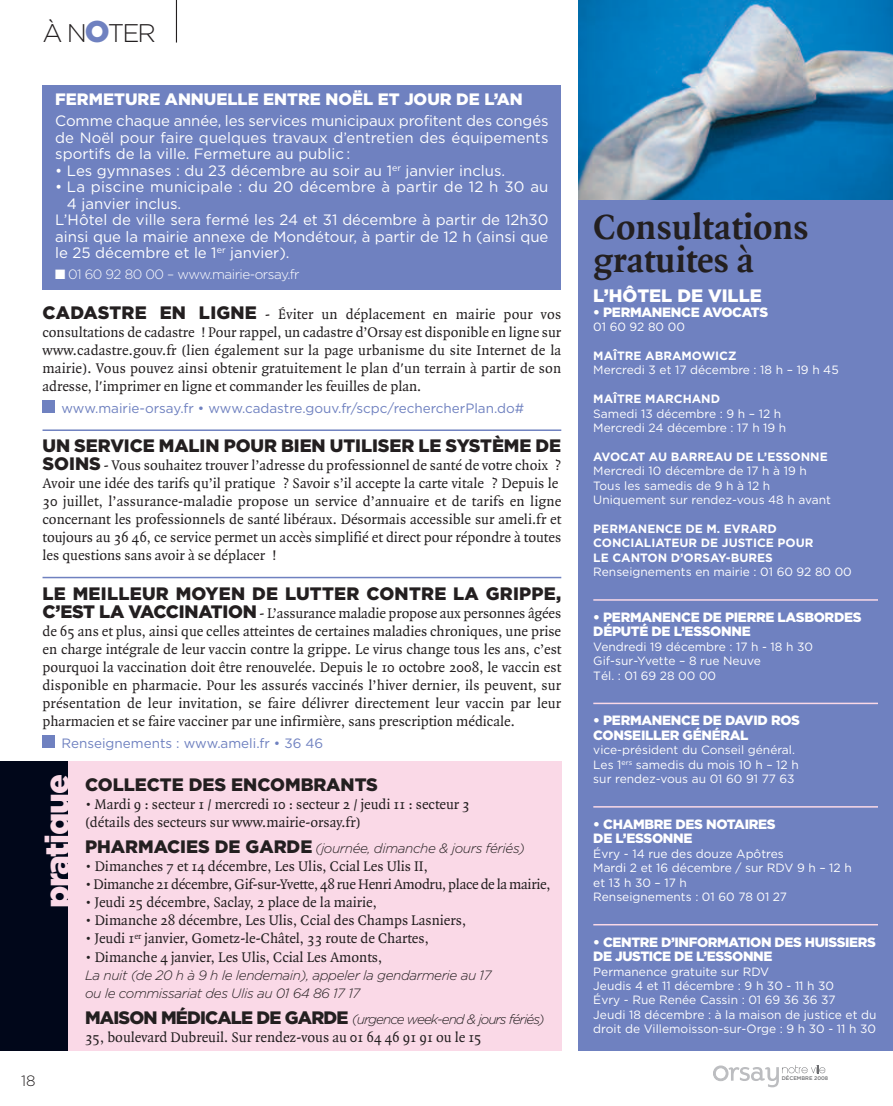
<style>
.page{position:relative;width:893px;height:1106px;background:#fff}
.page>*{position:absolute;margin:0;border:0;box-sizing:border-box;transform-origin:0 0}
.t1{font:700 37.5px/33px "Quadraat";color:#231f20}
.t2{font:900 33px "Gotham";letter-spacing:-.035em;color:#fad9e7}
.t3{font:300 25.5px "Gotham";color:#231f20}
.t4{font:900 18px "Gotham";letter-spacing:-.005em;color:#231f20}
.t5{font:900 18px "Gotham";letter-spacing:.015em;color:#231f20}
.t6{font:900 18px "Gotham";color:#fff}
.t7{font:900 16.5px "Gotham";color:#fff}
.t8{font:15px/18px "Quadraat";color:#231f20}
.t9{font:15px/16.5px "Gotham";color:#fff;text-align:justify}
.t10{font:15px "Quadraat";letter-spacing:-.02em;color:#231f20}
.t11{font:300 15px "Gotham";color:#231f20}
.t12{font:900 13.5px/14.4px "Gotham";letter-spacing:-.025em;color:#fff}
.t13{font:italic 300 13.5px/18px "Gotham";letter-spacing:-.03em;color:#231f20}
.t14{font:13.5px "Gotham";color:#6f81c0}
.t15{font:italic 300 13.5px "Gotham";letter-spacing:-.07em;color:#231f20}
.t16{font:300 13.5px "Gotham";letter-spacing:-.035em;color:#fff}
.t17{font:12px/14.4px "Gotham";color:#fff}
.t18{font:700 12px/14.4px "Gotham";color:#fff}
.t19{font:500 5.25px "Gotham";color:#6c6d70}
.s1{font-weight:900;font-size:30px;color:#6f81c0}
.s2{font-family:"Gotham";font-weight:900;font-size:18px}
.s3{font-weight:900;font-style:normal;font-size:18px}
</style>
<div class="page">
<div style="left:68px;top:761px;width:493px;height:289px;background:#fad9e7"></div>
<div style="left:0;top:761px;width:68px;height:289px;background:#01071a"></div>
<div style="left:578px;top:200px;width:315px;height:850px;background:#6f81c0"></div>
<img style="left:578px;top:0;width:315px;height:200px">
<svg style="left:713px;top:1065px;width:112px;height:22px"></svg>
<hr style="left:176px;top:0;width:1px;height:43px;background:#231f20">
<hr style="left:593px;top:599px;width:285px;height:1px;background:#fad9e7">
<hr style="left:593px;top:702px;width:285px;height:2px;background:#fad9e7">
<hr style="left:593px;top:806px;width:285px;height:1px;background:#fad9e7">
<hr style="left:593px;top:924px;width:285px;height:1px;background:#fad9e7">
<hr style="left:43px;top:429px;width:518px;height:2px;background:#6f81c0">
<hr style="left:43px;top:577px;width:518px;height:1px;background:#6f81c0">
<div style="left:43px;top:735px;width:12px;height:13px;background:#6f81c0"></div>
<div style="left:43px;top:400px;width:12px;height:13px;background:#6f81c0"></div>
<div style="left:43px;top:85px;width:518px;height:204px;background:#6f81c0"></div>
<h3 class="t3" style="left:43px;top:18px;width:115px">À N<span class="s1">O</span>TER</h3>
<p class="t7" style="left:55px;top:90px;width:469px">FERMETURE ANNUELLE ENTRE NOËL ET JOUR DE L’AN</p>
<p class="t9" style="left:55px;top:113px;width:495px">Comme chaque année, les services municipaux profitent des congés de Noël pour faire quelques travaux d’entretien des équipements sportifs de la ville. Fermeture au public :</p>
<p class="t9" style="left:55px;top:162px;width:451px">• Les gymnases : du 23 décembre au soir au 1<sup>er</sup> janvier inclus.</p>
<p class="t9" style="left:55px;top:179px;width:495px">• La piscine municipale : du 20 décembre à partir de 12 h 30 au</p>
<p class="t9" style="left:67px;top:195px;width:116px">4 janvier inclus.</p>
<p class="t9" style="left:55px;top:212px;width:495px">L’Hôtel de ville sera fermé les 24 et 31 décembre à partir de 12h30</p>
<p class="t9" style="left:55px;top:228px;width:495px">ainsi que la mairie annexe de Mondétour, à partir de 12 h (ainsi que</p>
<p class="t9" style="left:55px;top:245px;width:236px">le 25 décembre et le 1<sup>er</sup> janvier).</p>
<p class="t16" style="left:55px;top:266px;width:246px">■ 01 60 92 80 00 – www.mairie-orsay.fr</p>
<p class="t8" style="left:43px;top:304px;width:520px;text-align:justify"><span class="s2">CADASTRE EN LIGNE</span> - Éviter un déplacement en mairie pour vos consultations de cadastre ! Pour rappel, un cadastre d’Orsay est disponible en ligne sur www.cadastre.gouv.fr (lien également sur la page urbanisme du site Internet de la mairie). Vous pouvez ainsi obtenir gratuitement le plan d'un terrain à partir de son adresse, l'imprimer en ligne et commander les feuilles de plan.</p>
<p class="t14" style="left:61px;top:400px;width:464px">www.mairie-orsay.fr • www.cadastre.gouv.fr/scpc/rechercherPlan.do#</p>
<p class="t4" style="left:43px;top:435px;width:520px">UN SERVICE MALIN POUR BIEN UTILISER LE SYSTÈME DE</p>
<p class="t8" style="left:43px;top:456px;width:520px"><span class="s2">SOINS</span> - Vous souhaitez trouver l’adresse du professionnel de santé de votre choix ?<br>Avoir une idée des tarifs qu’il pratique ? Savoir s’il accepte la carte vitale ? Depuis le 30 juillet, l’assurance-maladie propose un service d’annuaire et de tarifs en ligne concernant les professionnels de santé libéraux. Désormais accessible sur ameli.fr et toujours au 36 46, ce service permet un accès simplifié et direct pour répondre à toutes les questions sans avoir à se déplacer !</p>
<p class="t5" style="left:43px;top:583px;width:520px">LE MEILLEUR MOYEN DE LUTTER CONTRE LA GRIPPE,</p>
<p class="t8" style="left:43px;top:603px;width:520px;text-align:justify"><span class="s2">C’EST LA VACCINATION</span> - L’assurance maladie propose aux personnes âgées de 65 ans et plus, ainsi que celles atteintes de certaines maladies chroniques, une prise en charge intégrale de leur vaccin contre la grippe. Le virus change tous les ans, c’est pourquoi la vaccination doit être renouvelée. Depuis le 10 octobre 2008, le vaccin est disponible en pharmacie. Pour les assurés vaccinés l’hiver dernier, ils peuvent, sur présentation de leur invitation, se faire délivrer directement leur vaccin par leur pharmacien et se faire vacciner par une infirmière, sans prescription médicale.</p>
<p class="t14" style="left:61px;top:735px;width:263px">Renseignements : www.ameli.fr • 36 46</p>
<h2 class="t2" style="left:38px;top:908px;width:136px;rotate:-90deg">pratique</h2>
<p class="t4" style="left:85px;top:774px;width:294px">COLLECTE DES ENCOMBRANTS</p>
<p class="t8" style="left:85px;top:794px;width:386px">• Mardi 9 : secteur 1 / mercredi 10 : secteur 2 / jeudi 11 : secteur 3 (détails des secteurs sur www.mairie-orsay.fr)</p>
<p class="t13" style="left:85px;top:839px;width:441px"><span class="s3">PHARMACIES DE GARDE</span> (journée, dimanche &amp; jours fériés)</p>
<p class="t8" style="left:85px;top:857px;width:344px">• Dimanches 7 et 14 décembre, Les Ulis, Ccial Les Ulis II,</p>
<p class="t10" style="left:85px;top:875px;width:467px">• Dimanche 21 décembre, Gif-sur-Yvette, 48 rue Henri Amodru, place de la mairie,</p>
<p class="t8" style="left:85px;top:893px;width:293px">• Jeudi 25 décembre, Saclay, 2 place de la mairie,</p>
<p class="t8" style="left:85px;top:911px;width:383px">• Dimanche 28 décembre, Les Ulis, Ccial des Champs Lasniers,</p>
<p class="t8" style="left:85px;top:929px;width:345px">• Jeudi 1<sup>er</sup> janvier, Gometz-le-Châtel, 33 route de Chartes,</p>
<p class="t8" style="left:85px;top:947px;width:299px">• Dimanche 4 janvier, Les Ulis, Ccial Les Amonts,</p>
<p class="t13" style="left:85px;top:965px;width:408px">La nuit (de 20 h à 9 h le lendemain), appeler la gendarmerie au 17 ou le commissariat des Ulis au 01 64 86 17 17</p>
<p class="t15" style="left:85px;top:1011px;width:461px"><span class="s3">MAISON MÉDICALE DE GARDE</span> (urgence week-end &amp; jours fériés)</p>
<p class="t8" style="left:85px;top:1027px;width:398px">35, boulevard Dubreuil. Sur rendez-vous au 01 64 46 91 91 ou le 15</p>
<p class="t11" style="left:21px;top:1072px;width:16px">18</p>
<h1 class="t1" style="left:593px;top:210px;width:217px">Consultations gratuites à</h1>
<p class="t6" style="left:593px;top:286px;width:170px">L’HÔTEL DE VILLE</p>
<p class="t12" style="left:593px;top:305px;width:176px">• PERMANENCE AVOCATS</p>
<p class="t17" style="left:593px;top:320px;width:93px">01 60 92 80 00</p>
<p class="t18" style="left:593px;top:349px;width:145px">MAÎTRE ABRAMOWICZ</p>
<p class="t17" style="left:593px;top:363px;width:247px">Mercredi 3 et 17 décembre : 18 h – 19 h 45</p>
<p class="t18" style="left:593px;top:392px;width:128px">MAÎTRE MARCHAND</p>
<p class="t17" style="left:593px;top:406px;width:195px">Samedi 13 décembre : 9 h – 12 h<br>Mercredi 24 décembre : 17 h 19 h</p>
<p class="t18" style="left:593px;top:449px;width:236px">AVOCAT AU BARREAU DE L’ESSONNE</p>
<p class="t17" style="left:593px;top:464px;width:239px">Mercredi 10 décembre de 17 h à 19 h<br>Tous les samedis de 9 h à 12 h<br>Uniquement sur rendez-vous 48 h avant</p>
<p class="t18" style="left:593px;top:521px;width:222px">PERMANENCE DE M. EVRARD<br>CONCIALIATEUR DE JUSTICE POUR<br>LE CANTON D’ORSAY-BURES</p>
<p class="t17" style="left:593px;top:565px;width:260px">Renseignements en mairie : 01 60 92 80 00</p>
<p class="t12" style="left:593px;top:610px;width:270px">• PERMANENCE DE PIERRE LASBORDES<br>DÉPUTÉ DE L’ESSONNE</p>
<p class="t17" style="left:593px;top:639px;width:221px">Vendredi 19 décembre : 17 h - 18 h 30<br>Gif-sur-Yvette – 8 rue Neuve<br>Tél. : 01 69 28 00 00</p>
<p class="t12" style="left:593px;top:713px;width:208px">• PERMANENCE DE DAVID ROS<br>CONSEILLER GÉNÉRAL</p>
<p class="t17" style="left:593px;top:743px;width:207px">vice-président du Conseil général.<br>Les 1<sup>ers</sup> samedis du mois 10 h – 12 h sur rendez-vous au 01 60 91 77 63</p>
<p class="t12" style="left:593px;top:817px;width:184px">• CHAMBRE DES NOTAIRES<br>DE L’ESSONNE</p>
<p class="t17" style="left:593px;top:846px;width:260px">Évry - 14 rue des douze Apôtres<br>Mardi 2 et 16 décembre / sur RDV 9 h – 12 h et13h30–17h<br>Renseignements : 01 60 78 01 27</p>
<p class="t12" style="left:593px;top:934px;width:284px">• CENTRE D’INFORMATION DES HUISSIERS<br>DE JUSTICE DE L’ESSONNE</p>
<p class="t17" style="left:593px;top:964px;width:285px">Permanence gratuite sur RDV<br>Jeudis 4 et 11 décembre : 9 h 30 - 11 h 30<br>Évry - Rue Renée Cassin : 01 69 36 36 37<br>Jeudi 18 décembre : à la maison de justice et du droit de Villemoisson-sur-Orge : 9 h 30 - 11 h 30</p>
<p class="t19" style="left:782px;top:1075px;width:48px">DÉCEMBRE 2008</p>
</div>
